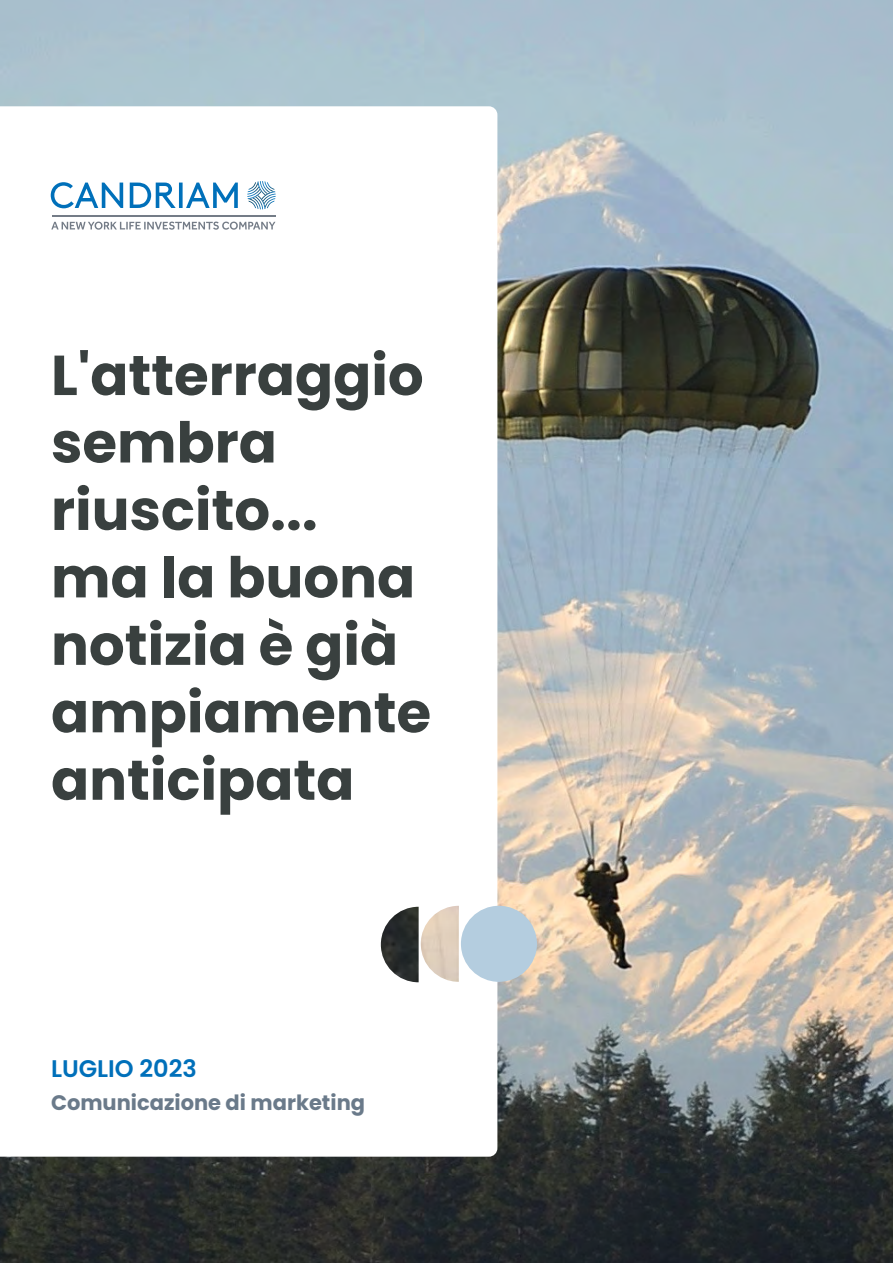
<style>
.page{position:relative;width:893px;height:1263px;background:#fff}
.page>*{position:absolute;margin:0;border:0;box-sizing:border-box;transform-origin:0 0}
.t1{font:700 56.25px/67.5px "Poppins";color:#39403f}
.t2{font:600 24px "Poppins";color:#0070ba}
.t3{font:700 21px "Poppins";color:#6a7a8a}
</style>
<div class="page">
<img style="left:0;top:0;width:893px;height:1263px">
<svg style="left:0;top:106px;width:497px;height:1051px"></svg>
<img style="left:421px;top:906px;width:38px;height:76px">
<img style="left:381px;top:907px;width:38px;height:75px">
<div style="left:461px;top:906px;width:76px;height:76px;background:#b4cddf;border-radius:50%"></div>
<svg style="left:247px;top:181px;width:29px;height:28px"></svg>
<svg style="left:51px;top:222px;width:224px;height:8px"></svg>
<hr style="left:52px;top:215px;width:224px;height:1px;background:#747c87">
<svg style="left:51px;top:182px;width:187px;height:26px"></svg>
<p class="t1" style="left:51px;top:342px;width:382px">L'atterraggio sembra riuscito...<br>ma la buona notizia è già ampiamente anticipata</p>
<p class="t2" style="left:51px;top:1055px;width:147px">LUGLIO 2023</p>
<p class="t3" style="left:51px;top:1090px;width:316px">Comunicazione di marketing</p>
</div>
